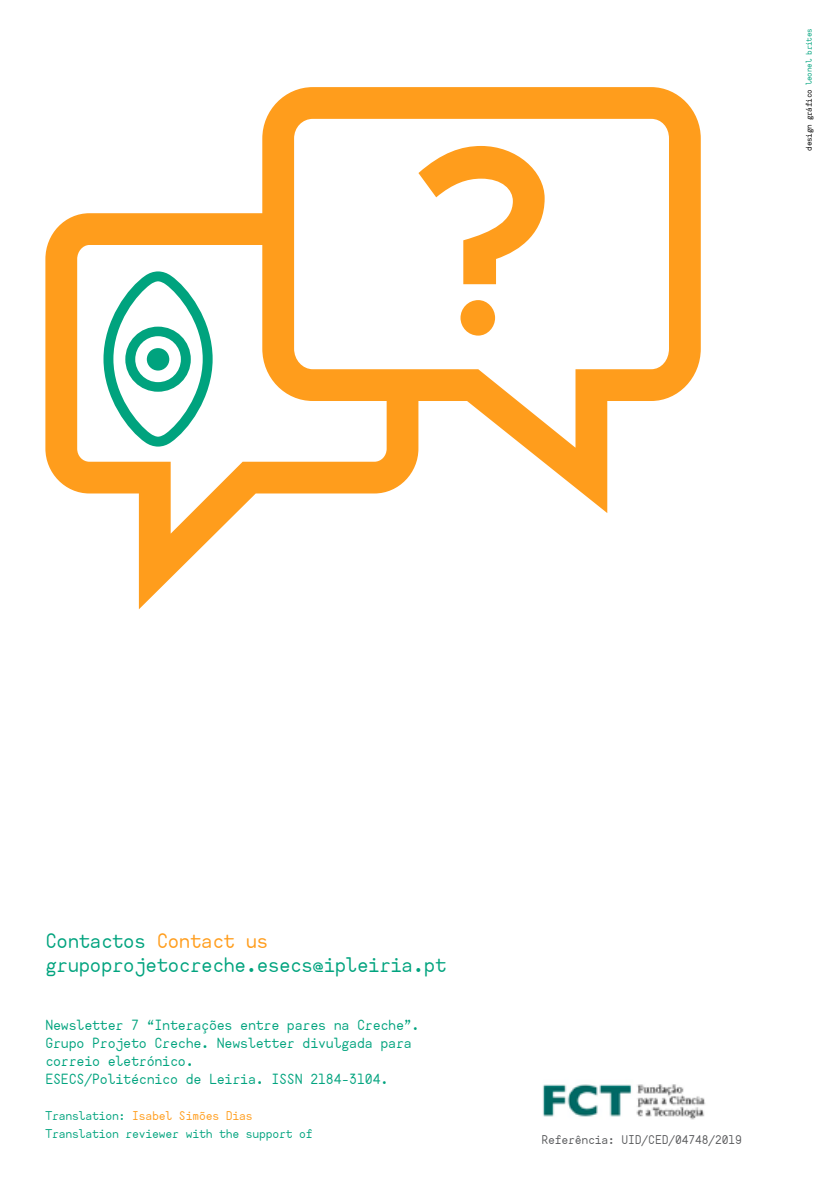
<style>
.page{position:relative;width:840px;height:1191px;background:#fff}
.page>*{position:absolute;margin:0;border:0;box-sizing:border-box;transform-origin:0 0}
.t1{font:20px/24px "AHAMONO";letter-spacing:-.01em;color:#00a37e}
.t2{font:14px/18px "AHAMONO";letter-spacing:-.01em;color:#00a37e}
.t3{font:12px/18px "AHAMONO";letter-spacing:-.01em;color:#00a37e}
.t4{font:12px "AHAMONO";letter-spacing:-.01em;color:#58595b}
.t5{font:8px "AHAMONO";letter-spacing:-.02em;color:#000}
.s1{color:#00a37e}
.s2{color:#ff9d1c}
</style>
<div class="page">
<img style="left:543px;top:1084px;width:163px;height:36px">
<svg style="left:45px;top:87px;width:655px;height:522px"></svg>
<svg style="left:103px;top:271px;width:109px;height:175px"></svg>
<p class="t5" style="left:801px;top:151px;width:124px;rotate:-90deg">design gráfico <span class="s1">leonel brites</span></p>
<h1 class="t1" style="left:45px;top:928px;width:402px">Contactos <span class="s2">Contact us </span>grupoprojetocreche.esecs@ipleiria.pt</h1>
<p class="t2" style="left:45px;top:1015px;width:375px">Newsletter 7 “Interações entre pares na Creche”.<br>Grupo Projeto Creche. Newsletter divulgada para correio eletrónico.<br>ESECS/Politécnico de Leiria. ISSN 2184-3104.</p>
<p class="t3" style="left:45px;top:1106px;width:268px">Translation: <span class="s2">Isabel Simões Dias<br></span>Translation reviewer with the support of</p>
<p class="t4" style="left:541px;top:1129px;width:202px">Referência: UID/CED/04748/2019</p>
</div>
